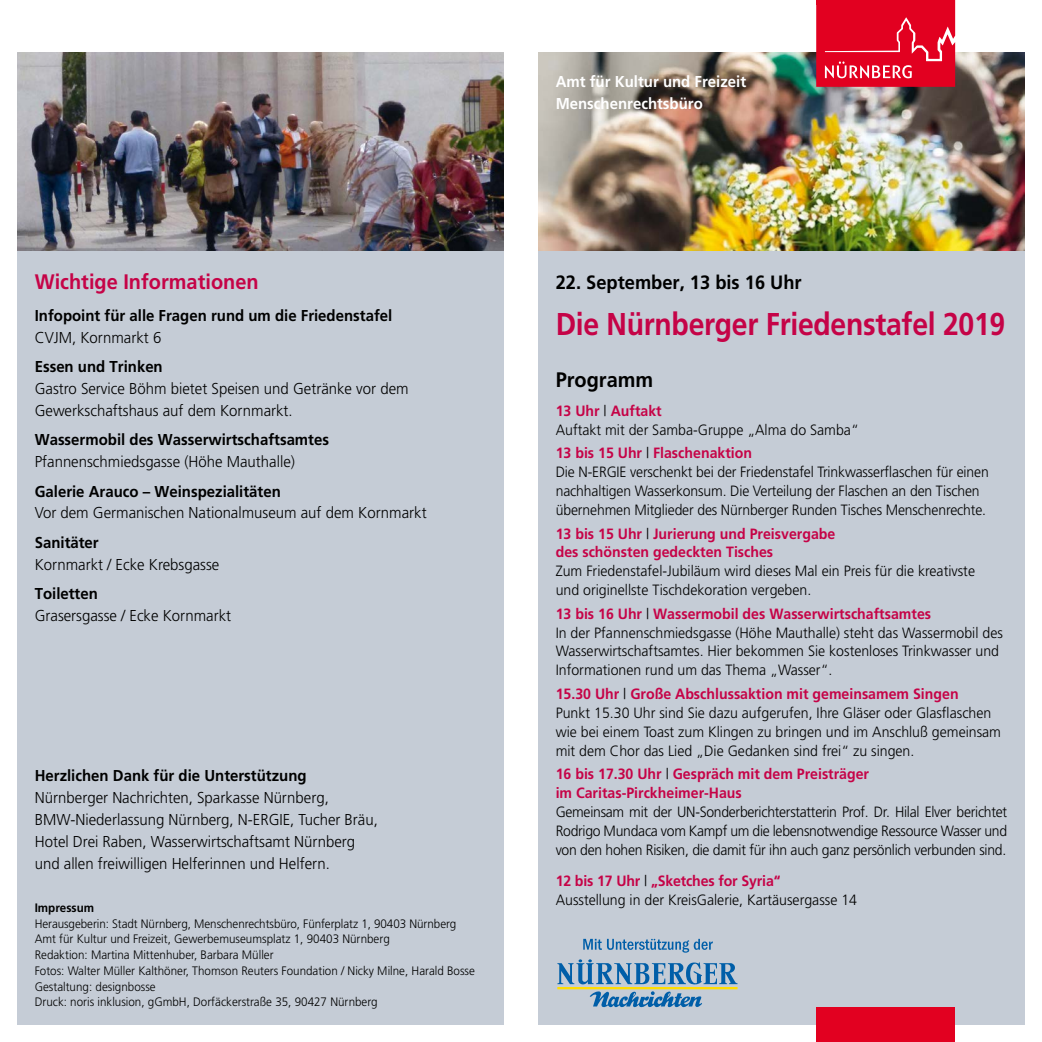
<style>
.page{position:relative;width:1042px;height:1042px;background:#fff}
.page>*{position:absolute;margin:0;border:0;box-sizing:border-box;transform-origin:0 0}
.t1{font:700 31.5px "Frutiger";letter-spacing:-.01em;color:#c50347;scale:.9 1}
.t2{font:700 21px "Frutiger";color:#c50347;scale:.95 1}
.t3{font:700 21px "Frutiger";color:#000;scale:.95 1}
.t4{font:700 19.25px "Frutiger";color:#000;scale:.95 1}
.t5{font:300 15.75px/21.9px "Frutiger";color:#000;scale:.95 1}
.t6{font:700 15.75px "Frutiger";color:#000;scale:.95 1}
.t7{font:700 15.75px/21.9px "Frutiger";color:#fff;scale:.95 1}
.t8{font:300 14.88px/18.9px "Frutiger";color:#000;scale:.95 1}
.t9{font:300 14.88px/18.9px "Frutiger";color:#000;text-align:justify;scale:.94 1}
.t10{font:700 14.88px/18.9px "Frutiger";color:#c50347;scale:.95 1}
.t11{font:300 12.25px/15.8px "Frutiger";color:#000;scale:.95 1}
.t12{font:700 12.25px "Frutiger";color:#000;scale:.95 1}
.s1{font-weight:700;color:#c50347}
.s2{font-weight:300;color:#000}
</style>
<div class="page">
<div style="left:538px;top:230px;width:486px;height:794px;background:#c5ccd6"></div>
<img style="left:538px;top:52px;width:486px;height:199px">
<div style="left:17px;top:52px;width:487px;height:972px;background:#c5ccd6"></div>
<div style="left:816px;top:1007px;width:139px;height:35px;background:#e20020"></div>
<svg style="left:816px;top:0;width:139px;height:87px;background:#e31431"></svg>
<svg style="left:583px;top:939px;width:130px;height:13px"></svg>
<svg style="left:557px;top:959px;width:180px;height:48px"></svg>
<img style="left:17px;top:52px;width:487px;height:199px">
<h2 class="t2" style="left:35px;top:270px;width:237px">Wichtige Informationen</h2>
<p class="t6" style="left:35px;top:306px;width:378px">Infopoint für alle Fragen rund um die Friedenstafel</p>
<p class="t5" style="left:35px;top:326px;width:135px">CVJM, Kornmarkt 6</p>
<p class="t6" style="left:35px;top:357px;width:136px">Essen und Trinken</p>
<p class="t5" style="left:35px;top:378px;width:395px">Gastro Service Böhm bietet Speisen und Getränke vor dem<br>Gewerkschaftshaus auf dem Kornmarkt.</p>
<p class="t6" style="left:35px;top:430px;width:311px">Wassermobil des Wasserwirtschaftsamtes</p>
<p class="t5" style="left:35px;top:451px;width:275px">Pfannenschmiedsgasse (Höhe Mauthalle)</p>
<p class="t6" style="left:35px;top:482px;width:261px">Galerie Arauco – Weinspezialitäten</p>
<p class="t5" style="left:35px;top:502px;width:414px">Vor dem Germanischen Nationalmuseum auf dem Kornmarkt</p>
<p class="t6" style="left:35px;top:533px;width:69px">Sanitäter</p>
<p class="t5" style="left:35px;top:553px;width:196px">Kornmarkt / Ecke Krebsgasse</p>
<p class="t6" style="left:35px;top:584px;width:68px">Toiletten</p>
<p class="t5" style="left:35px;top:604px;width:208px">Grasersgasse / Ecke Kornmarkt</p>
<p class="t6" style="left:35px;top:767px;width:288px">Herzlichen Dank für die Unterstützung</p>
<p class="t5" style="left:35px;top:787px;width:363px">Nürnberger Nachrichten, Sparkasse Nürnberg, BMW-Niederlassung Nürnberg, N-ERGIE, Tucher Bräu, Hotel Drei Raben, Wasserwirtschaftsamt Nürnberg und allen freiwilligen Helferinnen und Helfern.</p>
<p class="t12" style="left:35px;top:900px;width:64px">Impressum</p>
<p class="t11" style="left:35px;top:915px;width:465px">Herausgeberin: Stadt Nürnberg, Menschenrechtsbüro, Fünferplatz 1, 90403 Nürnberg Amt für Kultur und Freizeit, Gewerbemuseumsplatz 1, 90403 Nürnberg<br>Redaktion: Martina Mittenhuber, Barbara Müller<br>Fotos: Walter Müller Kalthöner, Thomson Reuters Foundation / Nicky Milne, Harald Bosse Gestaltung: designbosse<br>Druck: noris inklusion, gGmbH, Dorfäckerstraße 35, 90427 Nürnberg</p>
<p class="t7" style="left:556px;top:70px;width:202px">Amt für Kultur und Freizeit<br>Menschenrechtsbüro</p>
<p class="t4" style="left:556px;top:271px;width:260px">22. September, 13 bis 16 Uhr</p>
<h1 class="t1" style="left:556px;top:306px;width:501px">Die Nürnberger Friedenstafel 2019</h1>
<h2 class="t3" style="left:556px;top:367px;width:104px">Programm</h2>
<p class="t8" style="left:556px;top:401px;width:321px"><span class="s1">13 Uhr</span> | <span class="s1">Auftakt<br></span>Auftakt mit der Samba-Gruppe „Alma do Samba“</p>
<p class="t8" style="left:556px;top:444px;width:457px"><span class="s1">13 bis 15 Uhr</span> | <span class="s1">Flaschenaktion<br></span>Die N-ERGIE verschenkt bei der Friedenstafel Trinkwasserflaschen für einen nachhaltigen Wasserkonsum. Die Verteilung der Flaschen an den Tischen übernehmen Mitglieder des Nürnberger Runden Tisches Menschenrechte.</p>
<p class="t10" style="left:556px;top:524px;width:296px">13 bis 15 Uhr <span class="s2">|</span> Jurierung und Preisvergabe des schönsten gedeckten Tisches</p>
<p class="t8" style="left:556px;top:562px;width:443px">Zum Friedenstafel-Jubiläum wird dieses Mal ein Preis für die kreativste und originellste Tischdekoration vergeben.</p>
<p class="t8" style="left:556px;top:604px;width:472px"><span class="s1">13 bis 16 Uhr</span> | <span class="s1">Wassermobil des Wasserwirtschaftsamtes<br></span>In der Pfannenschmiedsgasse (Höhe Mauthalle) steht das Wassermobil des Wasserwirtschaftsamtes. Hier bekommen Sie kostenloses Trinkwasser und Informationen rund um das Thema „Wasser“.</p>
<p class="t8" style="left:556px;top:684px;width:470px"><span class="s1">15.30 Uhr</span> | <span class="s1">Große Abschlussaktion mit gemeinsamem Singen<br></span>Punkt 15.30 Uhr sind Sie dazu aufgerufen, Ihre Gläser oder Glasflaschen wie bei einem Toast zum Klingen zu bringen und im Anschluß gemeinsam mit dem Chor das Lied „Die Gedanken sind frei“ zu singen.</p>
<p class="t10" style="left:556px;top:764px;width:331px">16 bis 17.30 Uhr <span class="s2">|</span> Gespräch mit dem Preisträger im Caritas-Pirckheimer-Haus</p>
<p class="t9" style="left:556px;top:802px;width:482px">Gemeinsam mit der UN-Sonderberichterstatterin Prof. Dr. Hilal Elver berichtet Rodrigo Mundaca vom Kampf um die lebensnotwendige Ressource Wasser und von den hohen Risiken, die damit für ihn auch ganz persönlich verbunden sind.</p>
<p class="t8" style="left:556px;top:871px;width:319px"><span class="s1">12 bis 17 Uhr</span> | <span class="s1">„Sketches for Syria“<br></span>Ausstellung in der KreisGalerie, Kartäusergasse 14</p>
</div>
